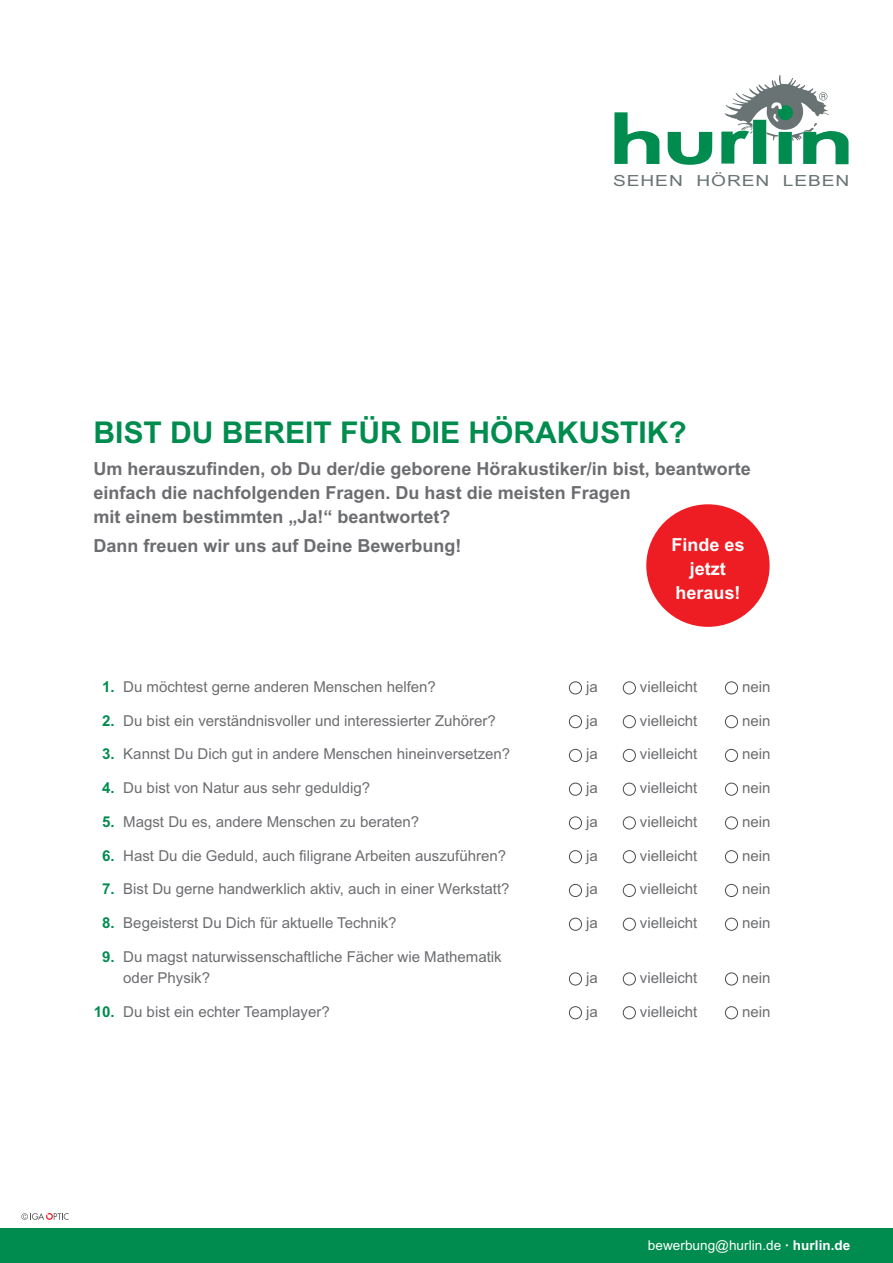
<style>
.page{position:relative;width:893px;height:1263px;background:#fff}
.page>*{position:absolute;margin:0;border:0;box-sizing:border-box;transform-origin:0 0}
.t1{font:700 30px "Arial MT Std";color:#008c4e}
.t2{font:700 18px/24px "Arial MT Std";color:#6c6d70}
.t3{font:700 18px/24px "Arial MT Std";color:#fff;text-align:center}
.t4{font:15.3px "Arial MT Std";letter-spacing:.05em;color:#697374;scale:1.25 1}
.t5{font:15px/21px "Arial MT Std";color:#6c6d70}
.t6{font:13.5px "Arial MT Std";letter-spacing:.005em;color:#fff}
.s1{font-weight:700;color:#008c4e}
.s2{font-weight:700}
</style>
<div class="page">
<div style="left:569px;top:681px;width:13px;height:13px;border:1px solid #4b4c4d;border-radius:50%"></div>
<div style="left:623px;top:681px;width:13px;height:13px;border:1px solid #4b4c4d;border-radius:50%"></div>
<div style="left:725px;top:681px;width:13px;height:13px;border:1px solid #4b4c4d;border-radius:50%"></div>
<div style="left:569px;top:715px;width:13px;height:13px;border:1px solid #4b4c4d;border-radius:50%"></div>
<div style="left:623px;top:715px;width:13px;height:13px;border:1px solid #4b4c4d;border-radius:50%"></div>
<div style="left:725px;top:715px;width:13px;height:13px;border:1px solid #4b4c4d;border-radius:50%"></div>
<div style="left:569px;top:749px;width:13px;height:13px;border:1px solid #4b4c4d;border-radius:50%"></div>
<div style="left:623px;top:749px;width:13px;height:13px;border:1px solid #4b4c4d;border-radius:50%"></div>
<div style="left:725px;top:749px;width:13px;height:13px;border:1px solid #4b4c4d;border-radius:50%"></div>
<div style="left:569px;top:783px;width:13px;height:12px;border:1px solid #4b4c4d;border-radius:50%"></div>
<div style="left:623px;top:783px;width:13px;height:12px;border:1px solid #4b4c4d;border-radius:50%"></div>
<div style="left:725px;top:783px;width:13px;height:12px;border:1px solid #4b4c4d;border-radius:50%"></div>
<div style="left:569px;top:816px;width:13px;height:13px;border:1px solid #4b4c4d;border-radius:50%"></div>
<div style="left:623px;top:816px;width:13px;height:13px;border:1px solid #4b4c4d;border-radius:50%"></div>
<div style="left:725px;top:816px;width:13px;height:13px;border:1px solid #4b4c4d;border-radius:50%"></div>
<div style="left:569px;top:850px;width:13px;height:13px;border:1px solid #4b4c4d;border-radius:50%"></div>
<div style="left:623px;top:850px;width:13px;height:13px;border:1px solid #4b4c4d;border-radius:50%"></div>
<div style="left:725px;top:850px;width:13px;height:13px;border:1px solid #4b4c4d;border-radius:50%"></div>
<div style="left:569px;top:884px;width:13px;height:13px;border:1px solid #4b4c4d;border-radius:50%"></div>
<div style="left:623px;top:884px;width:13px;height:13px;border:1px solid #4b4c4d;border-radius:50%"></div>
<div style="left:725px;top:884px;width:13px;height:13px;border:1px solid #4b4c4d;border-radius:50%"></div>
<div style="left:569px;top:918px;width:13px;height:12px;border:1px solid #4b4c4d;border-radius:50%"></div>
<div style="left:623px;top:918px;width:13px;height:12px;border:1px solid #4b4c4d;border-radius:50%"></div>
<div style="left:725px;top:918px;width:13px;height:12px;border:1px solid #4b4c4d;border-radius:50%"></div>
<div style="left:569px;top:972px;width:13px;height:13px;border:1px solid #4b4c4d;border-radius:50%"></div>
<div style="left:623px;top:972px;width:13px;height:13px;border:1px solid #4b4c4d;border-radius:50%"></div>
<div style="left:725px;top:972px;width:13px;height:13px;border:1px solid #4b4c4d;border-radius:50%"></div>
<div style="left:569px;top:1006px;width:13px;height:13px;border:1px solid #4b4c4d;border-radius:50%"></div>
<div style="left:623px;top:1006px;width:13px;height:13px;border:1px solid #4b4c4d;border-radius:50%"></div>
<div style="left:725px;top:1006px;width:13px;height:13px;border:1px solid #4b4c4d;border-radius:50%"></div>
<svg style="left:21px;top:1213px;width:48px;height:7px"></svg>
<div style="left:0;top:1229px;width:893px;height:34px;background:#008c4e"></div>
<svg style="left:614px;top:75px;width:235px;height:90px"></svg>
<div style="left:646px;top:504px;width:124px;height:123px;background:#ee1d23;border-radius:50%"></div>
<p class="t4" style="left:613px;top:172px;width:191px">SEHEN HÖREN LEBEN</p>
<h1 class="t1" style="left:94px;top:415px;width:595px">BIST DU BEREIT FÜR DIE HÖRAKUSTIK?</h1>
<p class="t2" style="left:94px;top:457px;width:659px">Um herauszufinden, ob Du der/die geborene Hörakustiker/in bist, beantworte einfach die nachfolgenden Fragen. Du hast die meisten Fragen<br>mit einem bestimmten „Ja!“ beantwortet?</p>
<p class="t2" style="left:94px;top:533px;width:370px">Dann freuen wir uns auf Deine Bewerbung!</p>
<p class="t3" style="left:671px;top:533px;width:75px">Finde es jetzt heraus!</p>
<p class="t5" style="left:102px;top:676px;width:335px"><span class="s1">1.</span> Du möchtest gerne anderen Menschen helfen?</p>
<p class="t5" style="left:586px;top:676px;width:13px">ja</p>
<p class="t5" style="left:640px;top:676px;width:59px">vielleicht</p>
<p class="t5" style="left:742px;top:676px;width:30px">nein</p>
<p class="t5" style="left:102px;top:710px;width:395px"><span class="s1">2.</span> Du bist ein verständnisvoller und interessierter Zuhörer?</p>
<p class="t5" style="left:586px;top:710px;width:13px">ja</p>
<p class="t5" style="left:640px;top:710px;width:59px">vielleicht</p>
<p class="t5" style="left:742px;top:710px;width:30px">nein</p>
<p class="t5" style="left:102px;top:743px;width:409px"><span class="s1">3.</span> Kannst Du Dich gut in andere Menschen hineinversetzen?</p>
<p class="t5" style="left:586px;top:743px;width:13px">ja</p>
<p class="t5" style="left:640px;top:743px;width:59px">vielleicht</p>
<p class="t5" style="left:742px;top:743px;width:30px">nein</p>
<p class="t5" style="left:102px;top:777px;width:269px"><span class="s1">4.</span> Du bist von Natur aus sehr geduldig?</p>
<p class="t5" style="left:586px;top:777px;width:13px">ja</p>
<p class="t5" style="left:640px;top:777px;width:59px">vielleicht</p>
<p class="t5" style="left:742px;top:777px;width:30px">nein</p>
<p class="t5" style="left:102px;top:811px;width:318px"><span class="s1">5.</span> Magst Du es, andere Menschen zu beraten?</p>
<p class="t5" style="left:586px;top:811px;width:13px">ja</p>
<p class="t5" style="left:640px;top:811px;width:59px">vielleicht</p>
<p class="t5" style="left:742px;top:811px;width:30px">nein</p>
<p class="t5" style="left:102px;top:845px;width:405px"><span class="s1">6.</span> Hast Du die Geduld, auch filigrane Arbeiten auszuführen?</p>
<p class="t5" style="left:586px;top:845px;width:13px">ja</p>
<p class="t5" style="left:640px;top:845px;width:59px">vielleicht</p>
<p class="t5" style="left:742px;top:845px;width:30px">nein</p>
<p class="t5" style="left:102px;top:878px;width:409px"><span class="s1">7.</span> Bist Du gerne handwerklich aktiv, auch in einer Werkstatt?</p>
<p class="t5" style="left:586px;top:878px;width:13px">ja</p>
<p class="t5" style="left:640px;top:878px;width:59px">vielleicht</p>
<p class="t5" style="left:742px;top:878px;width:30px">nein</p>
<p class="t5" style="left:102px;top:912px;width:296px"><span class="s1">8.</span> Begeisterst Du Dich für aktuelle Technik?</p>
<p class="t5" style="left:586px;top:912px;width:13px">ja</p>
<p class="t5" style="left:640px;top:912px;width:59px">vielleicht</p>
<p class="t5" style="left:742px;top:912px;width:30px">nein</p>
<p class="t5" style="left:123px;top:946px;width:380px;text-indent:-21px"><span class="s1">9.</span> Du magst naturwissenschaftliche Fächer wie Mathematik oder Physik?</p>
<p class="t5" style="left:586px;top:967px;width:13px">ja</p>
<p class="t5" style="left:640px;top:967px;width:59px">vielleicht</p>
<p class="t5" style="left:742px;top:967px;width:30px">nein</p>
<p class="t5" style="left:94px;top:1001px;width:237px"><span class="s1">10.</span> Du bist ein echter Teamplayer?</p>
<p class="t5" style="left:586px;top:1001px;width:13px">ja</p>
<p class="t5" style="left:640px;top:1001px;width:59px">vielleicht</p>
<p class="t5" style="left:742px;top:1001px;width:30px">nein</p>
<p class="t6" style="left:648px;top:1237px;width:204px">bewerbung@hurlin.de <span class="s2">· hurlin.de</span></p>
</div>
